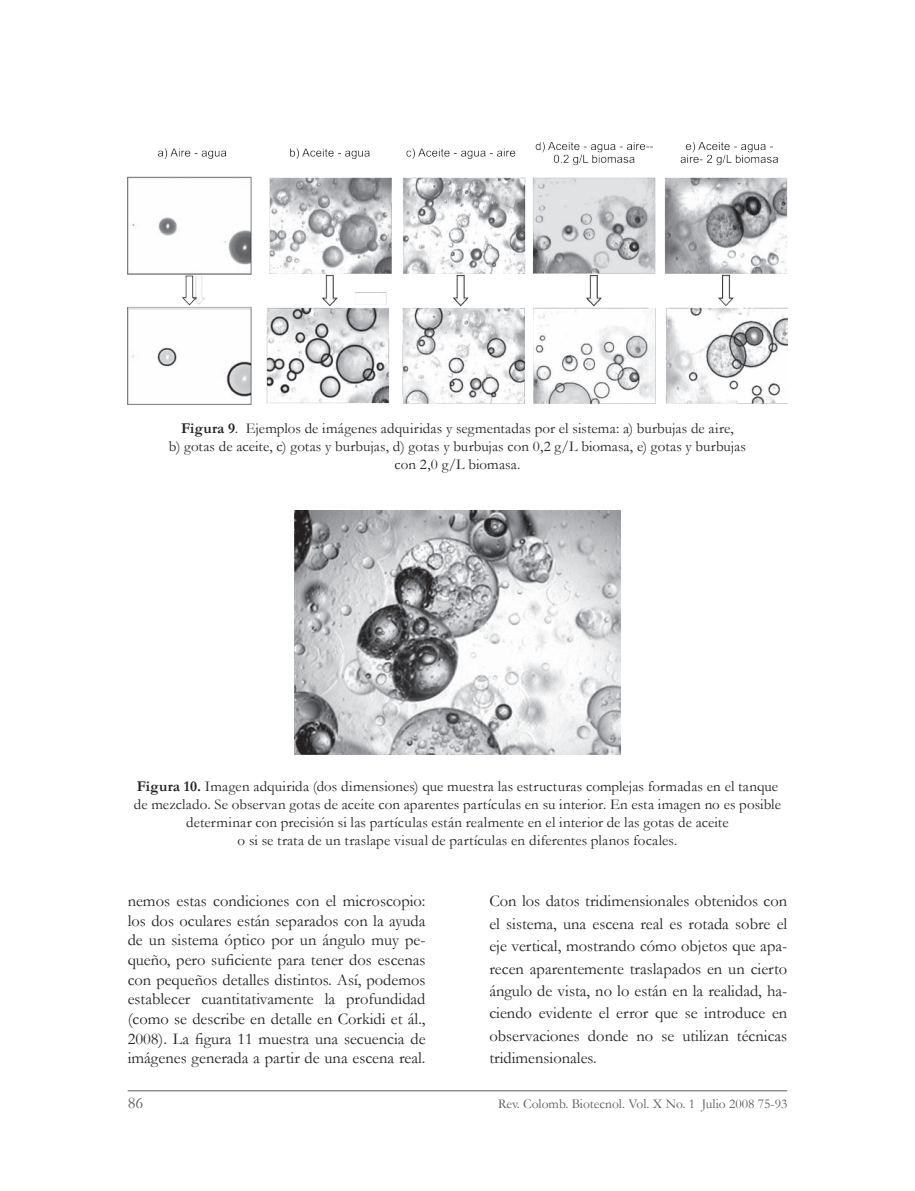
<style>
.page{position:relative;width:915px;height:1191px;background:#fff}
.page>*{position:absolute;margin:0;border:0;box-sizing:border-box;transform-origin:0 0}
.BODY_TEXT{font:16.5px/19.6px "Garamond";color:#231f20;text-align:justify}
.t1{font:16.5px "Garamond";color:#57585a}
.FIGURA{font:15px/18px "Garamond";letter-spacing:.01em;color:#231f20;text-align:center}
.t2{font:13.5px "Garamond";color:#57585a}
.s1{font-weight:700}
</style>
<div class="page">
<hr style="left:128px;top:1090px;width:659px;height:1px;background:#57585a">
<img style="left:128px;top:143px;width:659px;height:261px">
<img style="left:294px;top:510px;width:326px;height:245px">
<p class="FIGURA" style="left:169px;top:419px;width:578px"><span class="s1">Figura 9</span>. Ejemplos de imágenes adquiridas y segmentadas por el sistema: a) burbujas de aire,<br>b) gotas de aceite, c) gotas y burbujas, d) gotas y burbujas con 0,2 g/L biomasa, e) gotas y burbujas con 2,0 g/L biomasa.</p>
<p class="FIGURA" style="left:134px;top:777px;width:648px"><span class="s1">Figura 10.</span> Imagen adquirida (dos dimensiones) que muestra las estructuras complejas formadas en el tanque de mezclado. Se observan gotas de aceite con aparentes partículas en su interior. En esta imagen no es posible determinar con precisión si las partículas están realmente en el interior de las gotas de aceite<br>o si se trata de un traslape visual de partículas en diferentes planos focales.</p>
<p class="BODY_TEXT" style="left:128px;top:890px;width:299px">nemos estas condiciones con el microscopio: los dos oculares están separados con la ayuda de un sistema óptico por un ángulo muy pe&shy;queño, pero suficiente para tener dos escenas con pequeños detalles distintos. Así, podemos establecer cuantitativamente la profundidad (como se describe en detalle en Corkidi et ál., 2008). La figura 11 muestra una secuencia de imágenes generada a partir de una escena real.</p>
<p class="BODY_TEXT" style="left:489px;top:889px;width:299px;line-height:22.5px">Con los datos tridimensionales obtenidos con el sistema, una escena real es rotada sobre el eje vertical, mostrando cómo objetos que apa&shy;recen aparentemente traslapados en un cierto ángulo de vista, no lo están en la realidad, ha&shy;ciendo evidente el error que se introduce en observaciones donde no se utilizan técnicas tridimensionales.</p>
<p class="t1" style="left:128px;top:1092px;width:17px">86</p>
<p class="t2" style="left:498px;top:1094px;width:290px">Rev. Colomb. Biotecnol. Vol. X No. 1 Julio 2008 75-93</p>
</div>
